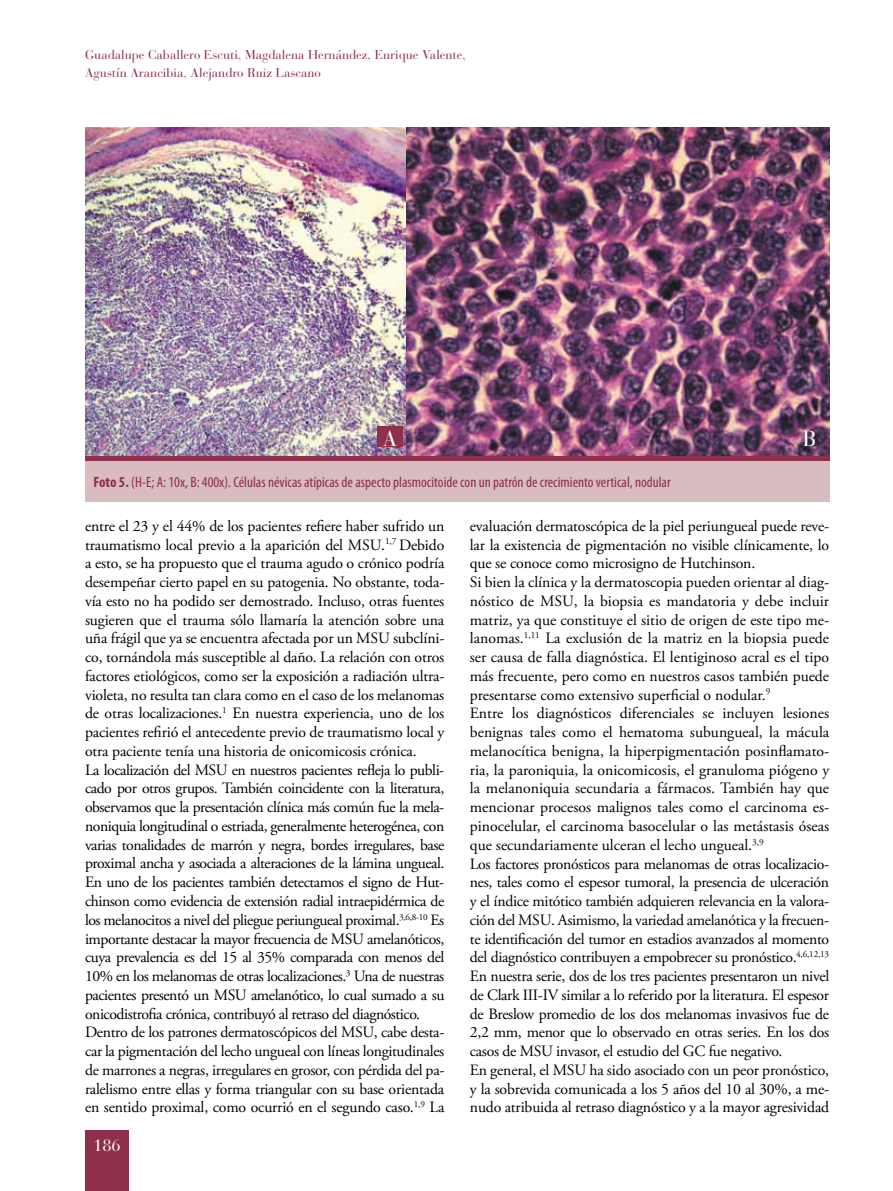
<style>
.page{position:relative;width:893px;height:1191px;background:#fff}
.page>*{position:absolute;margin:0;border:0;box-sizing:border-box;transform-origin:0 0}
.t1{font:21.75px "Bauer Bodoni";color:#fff}
.t2{font:16.5px "Bauer Bodoni";color:#fff}
.t3{font:15.75px/18.8px "Adobe Garamond Pro";letter-spacing:-.01em;color:#000}
.t4{font:condensed 15px "Myriad Pro";color:#8e2f4c}
.t5{font:12.75px/18px "Bauer Bodoni";color:#8e2f4c}
.s1{font-weight:700}
</style>
<div class="page">
<div style="left:85px;top:1130px;width:44px;height:61px;background:#8e2f4c"></div>
<img style="left:85px;top:128px;width:321px;height:328px">
<img style="left:406px;top:128px;width:423px;height:328px">
<div style="left:85px;top:460px;width:744px;height:42px;background:#d8bcc0"></div>
<div style="left:85px;top:456px;width:744px;height:5px;background:#8e2f4c"></div>
<div style="left:377px;top:426px;width:26px;height:20px;background:#8e2f4c"></div>
<p class="t5" style="left:85px;top:46px;width:383px">Guadalupe Caballero Escuti, Magdalena Hernández, Enrique Valente,<br>Agustín Arancibia, Alejandro Ruiz Lascano</p>
<h1 class="t1" style="left:383px;top:426px;width:16px">A</h1>
<h1 class="t1" style="left:803px;top:426px;width:15px">B</h1>
<p class="t4" style="left:94px;top:472px;width:579px"><span class="s1">Foto 5.</span> (H-E; A: 10x, B: 400x). Células névicas atípicas de aspecto plasmocitoide con un patrón de crecimiento vertical, nodular</p>
<p class="t3" style="left:85px;top:517px;width:361px">entre el 23 y el 44% de los pacientes refiere haber sufrido un traumatismo local previo a la aparición del MSU.<sup>1,7</sup> Debido a esto, se ha propuesto que el trauma agudo o crónico podría desempeñar cierto papel en su patogenia. No obstante, toda&shy;vía esto no ha podido ser demostrado. Incluso, otras fuentes sugieren que el trauma sólo llamaría la atención sobre una uña frágil que ya se encuentra afectada por un MSU subclíni&shy;co, tornándola más susceptible al daño. La relación con otros factores etiológicos, como ser la exposición a radiación ultra&shy;violeta, no resulta tan clara como en el caso de los melanomas de otras localizaciones.<sup>1</sup> En nuestra experiencia, uno de los pacientes refirió el antecedente previo de traumatismo local y otra paciente tenía una historia de onicomicosis crónica.<br>La localización del MSU en nuestros pacientes refleja lo publi&shy;cado por otros grupos. También coincidente con la literatura, observamos que la presentación clínica más común fue la mela&shy;noniquia longitudinal o estriada, generalmente heterogénea, con varias tonalidades de marrón y negra, bordes irregulares, base proximal ancha y asociada a alteraciones de la lámina ungueal.<br>En uno de los pacientes también detectamos el signo de Hut&shy;chinson como evidencia de extensión radial intraepidérmica de los melanocitos a nivel del pliegue periungueal proximal.<sup>3,6,8-10</sup> Es importante destacar la mayor frecuencia de MSU amelanóticos, cuya prevalencia es del 15 al 35% comparada con menos del 10% en los melanomas de otras localizaciones.<sup>3</sup> Una de nuestras pacientes presentó un MSU amelanótico, lo cual sumado a su onicodistrofia crónica, contribuyó al retraso del diagnóstico.<br>Dentro de los patrones dermatoscópicos del MSU, cabe desta&shy;car la pigmentación del lecho ungueal con líneas longitudinales de marrones a negras, irregulares en grosor, con pérdida del pa&shy;ralelismo entre ellas y forma triangular con su base orientada en sentido proximal, como ocurrió en el segundo caso.<sup>1,9</sup> La</p>
<p class="t3" style="left:470px;top:517px;width:361px">evaluación dermatoscópica de la piel periungueal puede reve&shy;lar la existencia de pigmentación no visible clínicamente, lo que se conoce como microsigno de Hutchinson.<br>Si bien la clínica y la dermatoscopia pueden orientar al diag&shy;nóstico de MSU, la biopsia es mandatoria y debe incluir matriz, ya que constituye el sitio de origen de este tipo me&shy;lanomas.<sup>1,11</sup> La exclusión de la matriz en la biopsia puede ser causa de falla diagnóstica. El lentiginoso acral es el tipo más frecuente, pero como en nuestros casos también puede presentarse como extensivo superficial o nodular.<sup>9<br></sup>Entre los diagnósticos diferenciales se incluyen lesiones benignas tales como el hematoma subungueal, la mácula melanocítica benigna, la hiperpigmentación posinflamato&shy;ria, la paroniquia, la onicomicosis, el granuloma piógeno y la melanoniquia secundaria a fármacos. También hay que mencionar procesos malignos tales como el carcinoma es&shy;pinocelular, el carcinoma basocelular o las metástasis óseas que secundariamente ulceran el lecho ungueal.<sup>3,9<br></sup>Los factores pronósticos para melanomas de otras localizacio&shy;nes, tales como el espesor tumoral, la presencia de ulceración y el índice mitótico también adquieren relevancia en la valora&shy;ción del MSU. Asimismo, la variedad amelanótica y la frecuen&shy;te identificación del tumor en estadios avanzados al momento del diagnóstico contribuyen a empobrecer su pronóstico.<sup>4,6,12,13<br></sup>En nuestra serie, dos de los tres pacientes presentaron un nivel de Clark III-IV similar a lo referido por la literatura. El espesor de Breslow promedio de los dos melanomas invasivos fue de 2,2 mm, menor que lo observado en otras series. En los dos casos de MSU invasor, el estudio del GC fue negativo.<br>En general, el MSU ha sido asociado con un peor pronóstico, y la sobrevida comunicada a los 5 años del 10 al 30%, a me&shy;nudo atribuida al retraso diagnóstico y a la mayor agresividad</p>
<p class="t2" style="left:93px;top:1135px;width:29px">186</p>
</div>
